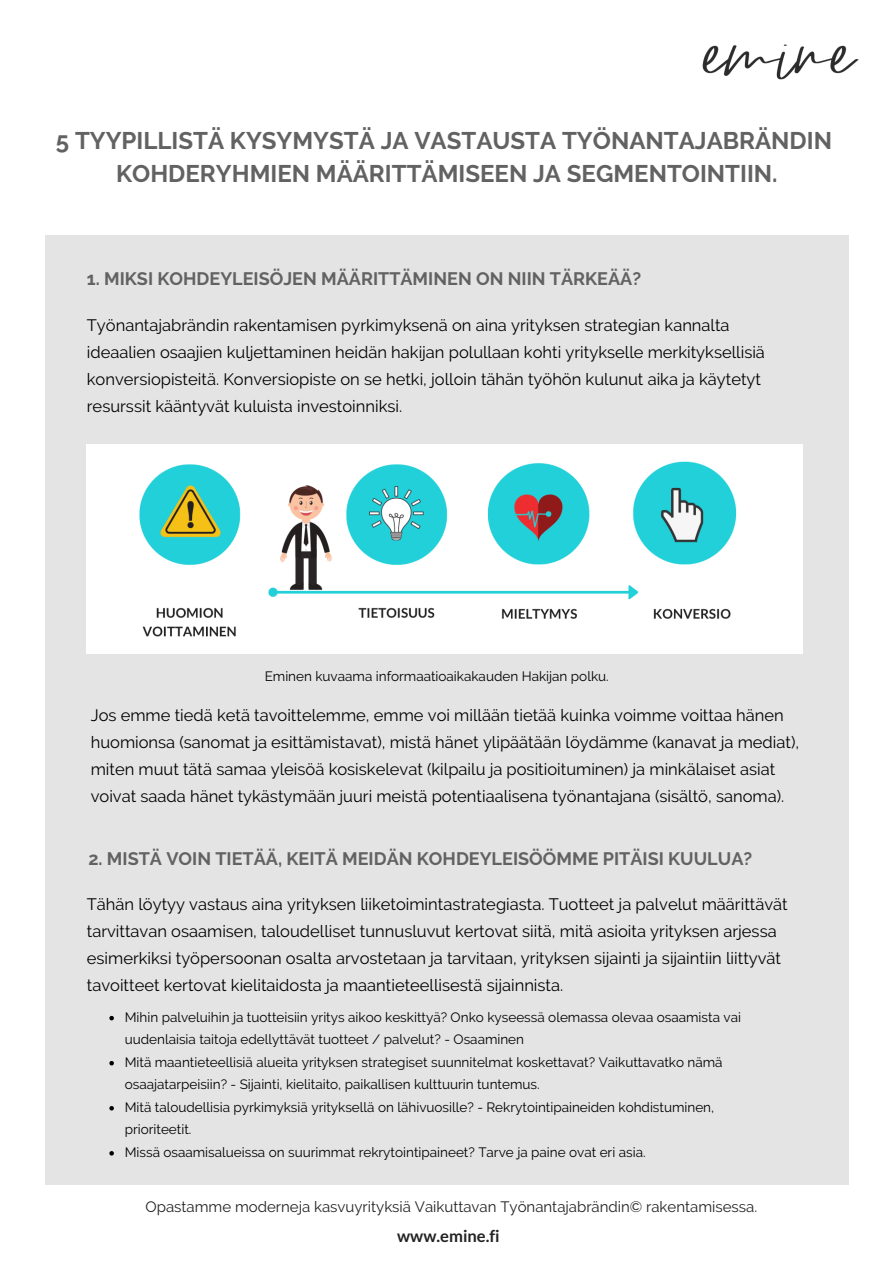
<style>
.page{position:relative;width:894px;height:1264px;background:#fff}
.page>*{position:absolute;margin:0;border:0;box-sizing:border-box;transform-origin:0 0}
.t1{font:700 24px/32.7px "Raleway";color:#626262;text-align:center}
.t2{font:700 18px "Raleway";color:#626262}
.t3{font:16.5px/27px "Raleway";color:#000}
.t4{font:700 16.5px "Lato";color:#222}
.t5{font:15px "Raleway";color:#222}
.t6{font:13.5px/22.5px "Raleway";color:#000}
</style>
<div class="page">
<div style="left:45px;top:235px;width:803px;height:949px;background:#e4e4e4"></div>
<img style="left:702px;top:44px;width:157px;height:36px">
<img style="left:87px;top:444px;width:715px;height:210px">
<svg style="left:109px;top:1015px;width:5px;height:5px"></svg>
<svg style="left:109px;top:1061px;width:5px;height:4px"></svg>
<svg style="left:109px;top:1106px;width:5px;height:4px"></svg>
<svg style="left:109px;top:1151px;width:5px;height:4px"></svg>
<h1 class="t1" style="left:56px;top:124px;width:777px">5 TYYPILLISTÄ KYSYMYSTÄ JA VASTAUSTA TYÖNANTAJABRÄNDIN<br>KOHDERYHMIEN MÄÄRITTÄMISEEN JA SEGMENTOINTIIN.</h1>
<p class="t2" style="left:87px;top:268px;width:555px">1. MIKSI KOHDEYLEISÖJEN MÄÄRITTÄMINEN ON NIIN TÄRKEÄÄ?</p>
<p class="t3" style="left:87px;top:312px;width:679px">Työnantajabrändin rakentamisen pyrkimyksenä on aina yrityksen strategian kannalta ideaalien osaajien kuljettaminen heidän hakijan polullaan kohti yritykselle merkityksellisiä konversiopisteitä. Konversiopiste on se hetki, jolloin tähän työhön kulunut aika ja käytetyt resurssit kääntyvät kuluista investoinniksi.</p>
<p class="t6" style="left:264px;top:665px;width:345px">Eminen kuvaama informaatioaikakauden Hakijan polku.</p>
<p class="t3" style="left:91px;top:701px;width:709px">Jos emme tiedä ketä tavoittelemme, emme voi millään tietää kuinka voimme voittaa hänen huomionsa (sanomat ja esittämistavat), mistä hänet ylipäätään löydämme (kanavat ja mediat), miten muut tätä samaa yleisöä kosiskelevat (kilpailu ja positioituminen) ja minkälaiset asiat voivat saada hänet tykästymään juuri meistä potentiaalisena työnantajana (sisältö, sanoma).</p>
<p class="t2" style="left:88px;top:847px;width:665px">2. MISTÄ VOIN TIETÄÄ, KEITÄ MEIDÄN KOHDEYLEISÖÖMME PITÄISI KUULUA?</p>
<p class="t3" style="left:87px;top:890px;width:702px">Tähän löytyy vastaus aina yrityksen liiketoimintastrategiasta. Tuotteet ja palvelut määrittävät tarvittavan osaamisen, taloudelliset tunnusluvut kertovat siitä, mitä asioita yrityksen arjessa esimerkiksi työpersoonan osalta arvostetaan ja tarvitaan, yrityksen sijainti ja sijaintiin liittyvät tavoitteet kertovat kielitaidosta ja maantieteellisestä sijainnista.</p>
<p class="t6" style="left:125px;top:1005px;width:617px">Mihin palveluihin ja tuotteisiin yritys aikoo keskittyä? Onko kyseessä olemassa olevaa osaamista vai uudenlaisia taitoja edellyttävät tuotteet / palvelut? - Osaaminen<br>Mitä maantieteellisiä alueita yrityksen strategiset suunnitelmat koskettavat? Vaikuttavatko nämä osaajatarpeisiin? - Sijainti, kielitaito, paikallisen kulttuurin tuntemus.<br>Mitä taloudellisia pyrkimyksiä yrityksellä on lähivuosille? - Rekrytointipaineiden kohdistuminen, prioriteetit.<br>Missä osaamisalueissa on suurimmat rekrytointipaineet? Tarve ja paine ovat eri asia.</p>
<p class="t5" style="left:145px;top:1197px;width:613px">Opastamme moderneja kasvuyrityksiä Vaikuttavan Työnantajabrändin© rakentamisessa.</p>
<p class="t4" style="left:397px;top:1225px;width:104px">www.emine.fi</p>
</div>
